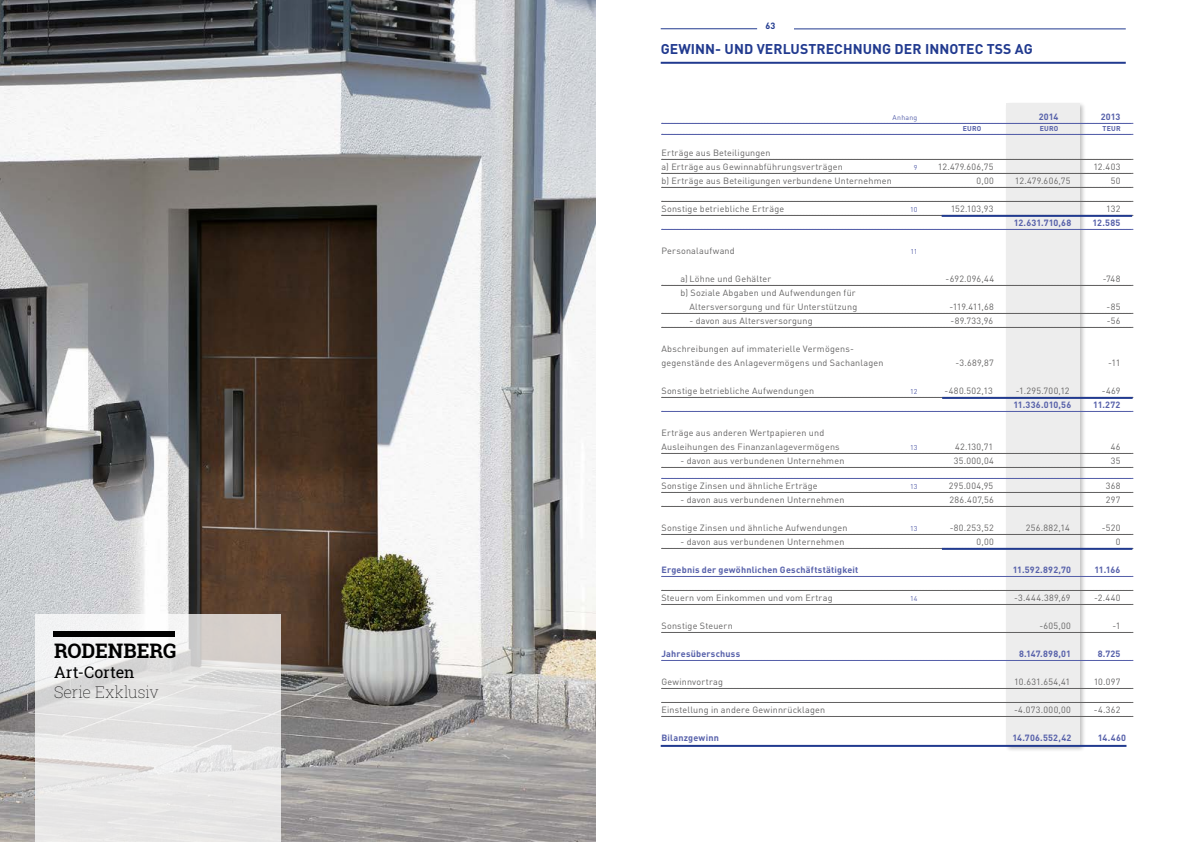
<style>
.page{position:relative;width:1191px;height:842px;background:#fff}
.page>*{position:absolute;margin:0;border:0;box-sizing:border-box;transform-origin:0 0}
.t1{font:700 20px "Roboto Slab";letter-spacing:-.005em;color:#000}
.t2{font:100 16px "Roboto Slab";color:#000}
.t3{font:16px "Roboto Slab";color:#000}
.t4{font:700 14px "DIN";letter-spacing:.005em;color:#213a8f}
.t5{font:9px/14px "DIN";letter-spacing:.02em;color:#646363}
.t6{font:700 9px "DIN";letter-spacing:.02em;color:#5761aa}
.t7{font:700 9px "DIN";color:#213a8f}
.t8{font:7px "DIN";color:#5761aa}
.t9{font:700 7px "DIN";letter-spacing:.03em;color:#5761aa}
</style>
<div class="page">
<hr style="left:660px;top:29px;width:97px;height:1px;background:#213a8f">
<hr style="left:794px;top:29px;width:331px;height:1px;background:#213a8f">
<hr style="left:660px;top:62px;width:465px;height:2px;background:#213a8f">
<div style="left:1005px;top:102px;width:81px;height:650px;background:#000;opacity:.25"></div>
<div style="left:1006px;top:103px;width:73px;height:642px;background:#ededed"></div>
<svg style="left:661px;top:123px;width:472px;height:1px"></svg>
<svg style="left:661px;top:134px;width:472px;height:1px"></svg>
<svg style="left:661px;top:159px;width:472px;height:1px"></svg>
<svg style="left:661px;top:173px;width:472px;height:1px"></svg>
<svg style="left:661px;top:187px;width:472px;height:1px"></svg>
<svg style="left:661px;top:201px;width:472px;height:1px"></svg>
<svg style="left:661px;top:215px;width:472px;height:1px"></svg>
<svg style="left:661px;top:229px;width:472px;height:1px"></svg>
<svg style="left:661px;top:285px;width:472px;height:1px"></svg>
<svg style="left:661px;top:313px;width:472px;height:1px"></svg>
<svg style="left:661px;top:327px;width:472px;height:1px"></svg>
<svg style="left:661px;top:397px;width:472px;height:1px"></svg>
<svg style="left:661px;top:411px;width:472px;height:1px"></svg>
<svg style="left:661px;top:453px;width:472px;height:1px"></svg>
<svg style="left:661px;top:467px;width:472px;height:1px"></svg>
<svg style="left:661px;top:478px;width:472px;height:1px"></svg>
<svg style="left:661px;top:492px;width:472px;height:1px"></svg>
<svg style="left:661px;top:506px;width:472px;height:1px"></svg>
<svg style="left:661px;top:534px;width:472px;height:1px"></svg>
<svg style="left:661px;top:548px;width:472px;height:1px"></svg>
<svg style="left:661px;top:576px;width:472px;height:1px"></svg>
<svg style="left:661px;top:590px;width:472px;height:1px"></svg>
<svg style="left:661px;top:604px;width:472px;height:1px"></svg>
<svg style="left:661px;top:632px;width:472px;height:1px"></svg>
<svg style="left:661px;top:660px;width:472px;height:1px"></svg>
<svg style="left:661px;top:688px;width:472px;height:1px"></svg>
<svg style="left:661px;top:702px;width:472px;height:1px"></svg>
<svg style="left:661px;top:716px;width:472px;height:1px"></svg>
<hr style="left:660px;top:745px;width:466px;height:2px;background:#213a8f">
<hr style="left:941px;top:215px;width:191px;height:2px;background:#213a8f">
<hr style="left:942px;top:397px;width:190px;height:2px;background:#213a8f">
<hr style="left:942px;top:548px;width:190px;height:2px;background:#213a8f">
<img style="left:0;top:0;width:595px;height:842px">
<svg style="left:35px;top:614px;width:246px;height:228px;fill:#e7e6e6"></svg>
<div style="left:53px;top:631px;width:122px;height:5px;background:#000"></div>
<h1 class="t1" style="left:54px;top:637px;width:124px">RODENBERG</h1>
<h2 class="t3" style="left:54px;top:661px;width:82px">Art-Corten</h2>
<h2 class="t2" style="left:54px;top:681px;width:106px">Serie Exklusiv</h2>
<p class="t7" style="left:765px;top:20px;width:11px">63</p>
<h3 class="t4" style="left:660px;top:40px;width:373px">GEWINN- UND VERLUSTRECHNUNG DER INNOTEC TSS AG</h3>
<p class="t5" style="left:661px;top:146px;width:183px">Erträge aus Beteiligungen<br>a) Erträge aus Gewinnabführungsverträgen</p>
<p class="t8" style="left:892px;top:114px;width:26px">Anhang</p>
<p class="t6" style="left:1038px;top:111px;width:21px">2014</p>
<p class="t6" style="left:1100px;top:111px;width:21px">2013</p>
<p class="t9" style="left:962px;top:124px;width:20px">EURO</p>
<p class="t9" style="left:1039px;top:124px;width:20px">EURO</p>
<p class="t9" style="left:1102px;top:124px;width:20px">TEUR</p>
<p class="t8" style="left:913px;top:164px;width:5px">9</p>
<p class="t5" style="left:938px;top:160px;width:57px">12.479.606,75</p>
<p class="t5" style="left:1093px;top:160px;width:29px">12.403</p>
<p class="t5" style="left:661px;top:174px;width:232px">b) Erträge aus Beteiligungen verbundene Unternehmen</p>
<p class="t5" style="left:976px;top:174px;width:19px">0,00</p>
<p class="t5" style="left:1015px;top:174px;width:57px">12.479.606,75</p>
<p class="t5" style="left:1110px;top:174px;width:11px">50</p>
<p class="t5" style="left:661px;top:202px;width:124px">Sonstige betriebliche Erträge</p>
<p class="t8" style="left:910px;top:206px;width:9px">10</p>
<p class="t5" style="left:950px;top:202px;width:44px">152.103,93</p>
<p class="t5" style="left:1106px;top:202px;width:16px">132</p>
<p class="t6" style="left:1013px;top:217px;width:59px">12.631.710,68</p>
<p class="t6" style="left:1092px;top:217px;width:29px">12.585</p>
<p class="t5" style="left:661px;top:244px;width:75px">Personalaufwand</p>
<p class="t8" style="left:910px;top:248px;width:9px">11</p>
<p class="t5" style="left:680px;top:272px;width:92px">a) Löhne und Gehälter</p>
<p class="t5" style="left:945px;top:272px;width:50px">-692.096,44</p>
<p class="t5" style="left:1102px;top:272px;width:19px">-748</p>
<p class="t5" style="left:680px;top:286px;width:178px;text-align:right">b) Soziale Abgaben und Aufwendungen für<br>Altersversorgung und für Unterstützung</p>
<p class="t5" style="left:949px;top:300px;width:46px">-119.411,68</p>
<p class="t5" style="left:1106px;top:300px;width:15px">-85</p>
<p class="t5" style="left:689px;top:314px;width:125px">- davon aus Altersversorgung</p>
<p class="t5" style="left:950px;top:314px;width:44px">-89.733,96</p>
<p class="t5" style="left:1106px;top:314px;width:15px">-56</p>
<p class="t5" style="left:661px;top:342px;width:224px">Abschreibungen auf immaterielle Vermögens&shy;gegenstände des Anlagevermögens und Sachanlagen</p>
<p class="t5" style="left:955px;top:356px;width:40px">-3.689,87</p>
<p class="t5" style="left:1108px;top:356px;width:14px">-11</p>
<p class="t5" style="left:661px;top:384px;width:154px">Sonstige betriebliche Aufwendungen</p>
<p class="t8" style="left:910px;top:388px;width:9px">12</p>
<p class="t5" style="left:944px;top:384px;width:50px">-480.502,13</p>
<p class="t5" style="left:1015px;top:384px;width:55px">-1.295.700,12</p>
<p class="t5" style="left:1101px;top:384px;width:20px">-469</p>
<p class="t6" style="left:1013px;top:399px;width:59px">11.336.010,56</p>
<p class="t6" style="left:1093px;top:399px;width:29px">11.272</p>
<p class="t5" style="left:661px;top:426px;width:180px">Erträge aus anderen Wertpapieren und<br>Ausleihungen des Finanzanlagevermögens</p>
<p class="t8" style="left:910px;top:444px;width:9px">13</p>
<p class="t5" style="left:955px;top:440px;width:40px">42.130,71</p>
<p class="t5" style="left:1110px;top:440px;width:11px">46</p>
<p class="t5" style="left:680px;top:454px;width:165px">- davon aus verbundenen Unternehmen</p>
<p class="t5" style="left:954px;top:454px;width:41px">35.000,04</p>
<p class="t5" style="left:1110px;top:454px;width:11px">35</p>
<p class="t5" style="left:661px;top:479px;width:158px">Sonstige Zinsen und ähnliche Erträge</p>
<p class="t8" style="left:910px;top:483px;width:9px">13</p>
<p class="t5" style="left:948px;top:479px;width:46px">295.004,95</p>
<p class="t5" style="left:1105px;top:479px;width:16px">368</p>
<p class="t5" style="left:680px;top:493px;width:165px">- davon aus verbundenen Unternehmen</p>
<p class="t5" style="left:949px;top:493px;width:46px">286.407,56</p>
<p class="t5" style="left:1105px;top:493px;width:16px">297</p>
<p class="t5" style="left:661px;top:521px;width:188px">Sonstige Zinsen und ähnliche Aufwendungen</p>
<p class="t8" style="left:910px;top:525px;width:9px">13</p>
<p class="t5" style="left:949px;top:521px;width:46px">-80.253,52</p>
<p class="t5" style="left:1026px;top:521px;width:45px">256.882,14</p>
<p class="t5" style="left:1101px;top:521px;width:20px">-520</p>
<p class="t5" style="left:680px;top:535px;width:165px">- davon aus verbundenen Unternehmen</p>
<p class="t5" style="left:976px;top:535px;width:19px">0,00</p>
<p class="t5" style="left:1115px;top:535px;width:6px">0</p>
<p class="t6" style="left:661px;top:564px;width:198px">Ergebnis der gewöhnlichen Geschäftstätigkeit</p>
<p class="t6" style="left:1012px;top:564px;width:60px">11.592.892,70</p>
<p class="t6" style="left:1094px;top:564px;width:28px">11.166</p>
<p class="t5" style="left:661px;top:591px;width:173px">Steuern vom Einkommen und vom Ertrag</p>
<p class="t8" style="left:910px;top:595px;width:9px">14</p>
<p class="t5" style="left:1014px;top:591px;width:58px">-3.444.389,69</p>
<p class="t5" style="left:1094px;top:591px;width:28px">-2.440</p>
<p class="t5" style="left:661px;top:619px;width:73px">Sonstige Steuern</p>
<p class="t5" style="left:1039px;top:619px;width:33px">-605,00</p>
<p class="t5" style="left:1112px;top:619px;width:10px">-1</p>
<p class="t6" style="left:661px;top:648px;width:80px">Jahresüberschuss</p>
<p class="t6" style="left:1019px;top:648px;width:54px">8.147.898,01</p>
<p class="t6" style="left:1097px;top:648px;width:24px">8.725</p>
<p class="t5" style="left:661px;top:675px;width:63px">Gewinnvortrag</p>
<p class="t5" style="left:1014px;top:675px;width:57px">10.631.654,41</p>
<p class="t5" style="left:1093px;top:675px;width:28px">10.097</p>
<p class="t5" style="left:661px;top:703px;width:165px">Einstellung in andere Gewinnrücklagen</p>
<p class="t5" style="left:1014px;top:703px;width:58px">-4.073.000,00</p>
<p class="t5" style="left:1094px;top:703px;width:28px">-4.362</p>
<p class="t6" style="left:661px;top:732px;width:59px">Bilanzgewinn</p>
<p class="t6" style="left:1012px;top:732px;width:61px">14.706.552,42</p>
<p class="t6" style="left:1097px;top:732px;width:30px">14.460</p>
</div>
